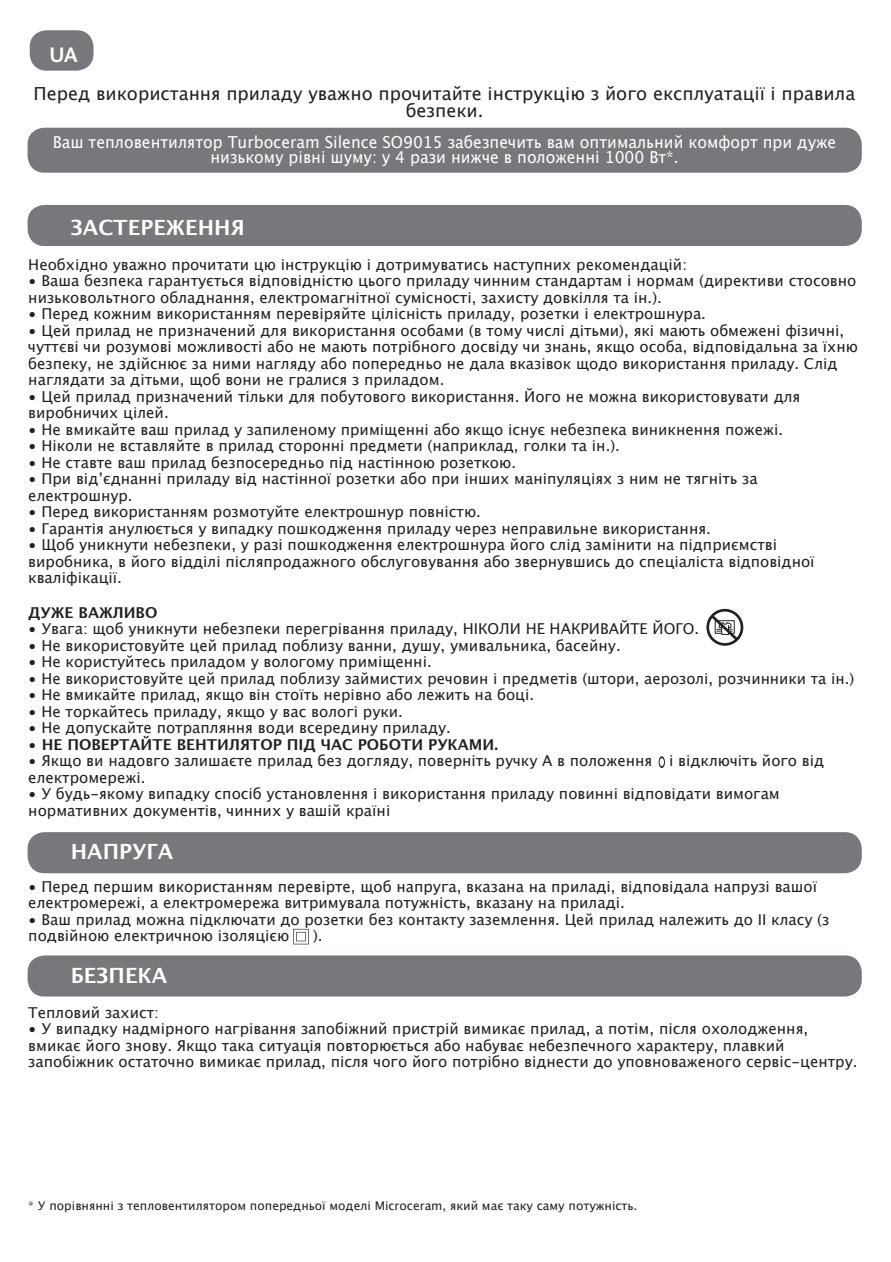
<style>
.page{position:relative;width:891px;height:1262px;background:#fff}
.page>*{position:absolute;margin:0;border:0;box-sizing:border-box;transform-origin:0 0}
.t1{font:700 21px "Lucida Grande";color:#fff}
.t2{font:700 21px "FS Albert";color:#fff}
.t3{font:18px/16.5px "Lucida Grande";color:#231f20;text-align:center}
.t4{font:16.5px/15px "Lucida Grande";color:#fff;text-align:center;scale:.95 1}
.t5{font:15px/16.5px "Lucida Grande";color:#231f20}
.t6{font:700 15px "Lucida Grande";color:#231f20}
.t7{font:12px "Lucida Grande";color:#231f20}
.s1{font-weight:400}
</style>
<div class="page">
<div style="left:28px;top:128px;width:833px;height:45px;background:#76787b;border-radius:17px"></div>
<div style="left:28px;top:205px;width:833px;height:41px;background:#76787b;border-radius:17px"></div>
<div style="left:30px;top:30px;width:63px;height:41px;background:#76787b;border-radius:17px"></div>
<div style="left:28px;top:955px;width:833px;height:42px;background:#76787b;border-radius:17px"></div>
<div style="left:28px;top:832px;width:833px;height:41px;background:#76787b;border-radius:17px"></div>
<svg style="left:706px;top:609px;width:37px;height:37px"></svg>
<svg style="left:293px;top:929px;width:15px;height:15px"></svg>
<svg style="left:658px;top:756px;width:6px;height:12px"></svg>
<h1 class="t2" style="left:50px;top:43px;width:30px">UA</h1>
<p class="t3" style="left:34px;top:86px;width:822px">Перед використання приладу уважно прочитайте інструкцію з його експлуатації і правила безпеки.</p>
<p class="t4" style="left:53px;top:135px;width:826px">Ваш тепловентилятор Turboceram Silence SO9015 забезпечить вам оптимальний комфорт при дуже низькому рівні шуму: у 4 рази нижче в положенні 1000 Вт*.</p>
<h1 class="t1" style="left:71px;top:211px;width:43px">ЗАСТЕРЕЖЕНН</h1>
<h1 class="t1" style="left:230px;top:211px;width:15px">Я</h1>
<p class="t5" style="left:28px;top:256px;width:660px">Необхідно уважно прочитати цю інструкцію і дотримуватись наступних рекомендацій:</p>
<p class="t5" style="left:28px;top:273px;width:829px">• Ваша безпека гарантується відповідністю цього приладу чинним стандартам і нормам (директиви стосовно низьковольтного обладнання, електромагнітної сумісності, захисту довкілля та ін.).</p>
<p class="t5" style="left:28px;top:306px;width:679px">• Перед кожним використанням перевіряйте цілісність приладу, розетки і електрошнура.</p>
<p class="t5" style="left:28px;top:322px;width:830px">• Цей прилад не призначений для використання особами (в тому числі дітьми), які мають обмежені фізичні, чуттєві чи розумові можливості або не мають потрібного досвіду чи знань, якщо особа, відповідальна за їхню безпеку, не здійснює за ними нагляду або попередньо не дала вказівок щодо використання приладу. Слід наглядати за дітьми, щоб вони не гралися з приладом.</p>
<p class="t5" style="left:28px;top:388px;width:773px">• Цей прилад призначений тільки для побутового використання. Його не можна використовувати для виробничих цілей.</p>
<p class="t5" style="left:28px;top:421px;width:756px">• Не вмикайте ваш прилад у запиленому приміщенні або якщо існує небезпека виникнення пожежі.</p>
<p class="t5" style="left:28px;top:438px;width:593px">• Ніколи не вставляйте в прилад сторонні предмети (наприклад, голки та ін.).</p>
<p class="t5" style="left:28px;top:454px;width:489px">• Не ставте ваш прилад безпосередньо під настінною розеткою.</p>
<p class="t5" style="left:28px;top:471px;width:730px">• При від’єднанні приладу від настінної розетки або при інших маніпуляціях з ним не тягніть за електрошнур.</p>
<p class="t5" style="left:28px;top:504px;width:454px">• Перед використанням розмотуйте електрошнур повністю.</p>
<p class="t5" style="left:28px;top:520px;width:684px">• Гарантія анулюється у випадку пошкодження приладу через неправильне використання.</p>
<p class="t5" style="left:28px;top:537px;width:787px">• Щоб уникнути небезпеки, у разі пошкодження електрошнура його слід замінити на підприємстві виробника, в його відділі післяпродажного обслуговування або звернувшись до спеціаліста відповідної кваліфікації.</p>
<p class="t6" style="left:28px;top:600px;width:129px">ДУЖЕ ВАЖЛИ ВО</p>
<p class="t5" style="left:28px;top:621px;width:672px">• Увага: щоб уникнути небезпеки перегрівання приладу, НІКОЛИ НЕ НАКРИВАЙТЕ ЙОГО.</p>
<p class="t5" style="left:28px;top:637px;width:593px">• Не використовуйте цей прилад поблизу ванни, душу, умивальника, басейну.</p>
<p class="t5" style="left:28px;top:654px;width:405px">• Не користуйтесь приладом у вологому приміщенні.</p>
<p class="t5" style="left:28px;top:670px;width:827px">• Не використовуйте цей прилад поблизу займистих речовин і предметів (штори, аерозолі, розчинники та ін.)</p>
<p class="t5" style="left:28px;top:687px;width:507px">• Не вмикайте прилад, якщо він стоїть нерівно або лежить на боці.</p>
<p class="t5" style="left:28px;top:703px;width:376px">• Не торкайтесь приладу, якщо у вас вологі руки.</p>
<p class="t5" style="left:28px;top:720px;width:424px">• Не допускайте потрапляння води всередину приладу.</p>
<p class="t6" style="left:28px;top:732px;width:83px"><span class="s1">•</span>НЕ ПОВЕРТ</p>
<p class="t6" style="left:129px;top:732px;width:68px">АЙТЕ ВЕНТИ</p>
<p class="t6" style="left:229px;top:732px;width:33px">ЛЯТОР</p>
<p class="t6" style="left:287px;top:732px;width:114px">П ІД ЧАС РОБОТИ</p>
<p class="t6" style="left:428px;top:732px;width:71px">РУКАМИ .</p>
<p class="t5" style="left:28px;top:753px;width:797px">• Якщо ви надовго залишаєте прилад без догляду, поверніть ручку А в положення і відключіть його від електромережі.</p>
<p class="t5" style="left:28px;top:786px;width:752px">• У будь-якому випадку спосіб установлення і використання приладу повинні відповідати вимогам нормативних документів, чинних у вашій країні</p>
<h1 class="t1" style="left:71px;top:834px;width:104px">НАПРУГА</h1>
<p class="t5" style="left:28px;top:878px;width:789px">• Перед першим використанням перевірте, щоб напруга, вказана на приладі, відповідала напрузі вашої електромережі, а електромережа витримувала потужність, вказану на приладі.</p>
<p class="t5" style="left:28px;top:911px;width:802px">• Ваш прилад можна підключати до розетки без контакту заземлення. Цей прилад належить до II класу (з подвійною електричною ізоляцією</p>
<p class="t5" style="left:313px;top:928px;width:11px">).</p>
<h1 class="t1" style="left:71px;top:958px;width:98px">БЕЗПЕКА</h1>
<p class="t5" style="left:28px;top:1004px;width:132px">Тепловий захист:</p>
<p class="t5" style="left:28px;top:1021px;width:830px">• У випадку надмірного нагрівання запобіжний пристрій вимикає прилад, а потім, після охолодження, вмикає його знову. Якщо така ситуація повторюється або набуває небезпечного характеру, плавкий запобіжник остаточно вимикає прилад, після чого його потрібно віднести до уповноваженого сервіс-центру.</p>
<p class="t7" style="left:28px;top:1198px;width:610px">* У порівнянні з тепловентилятором попередньої моделі Microceram, який має таку саму потужність.</p>
</div>
